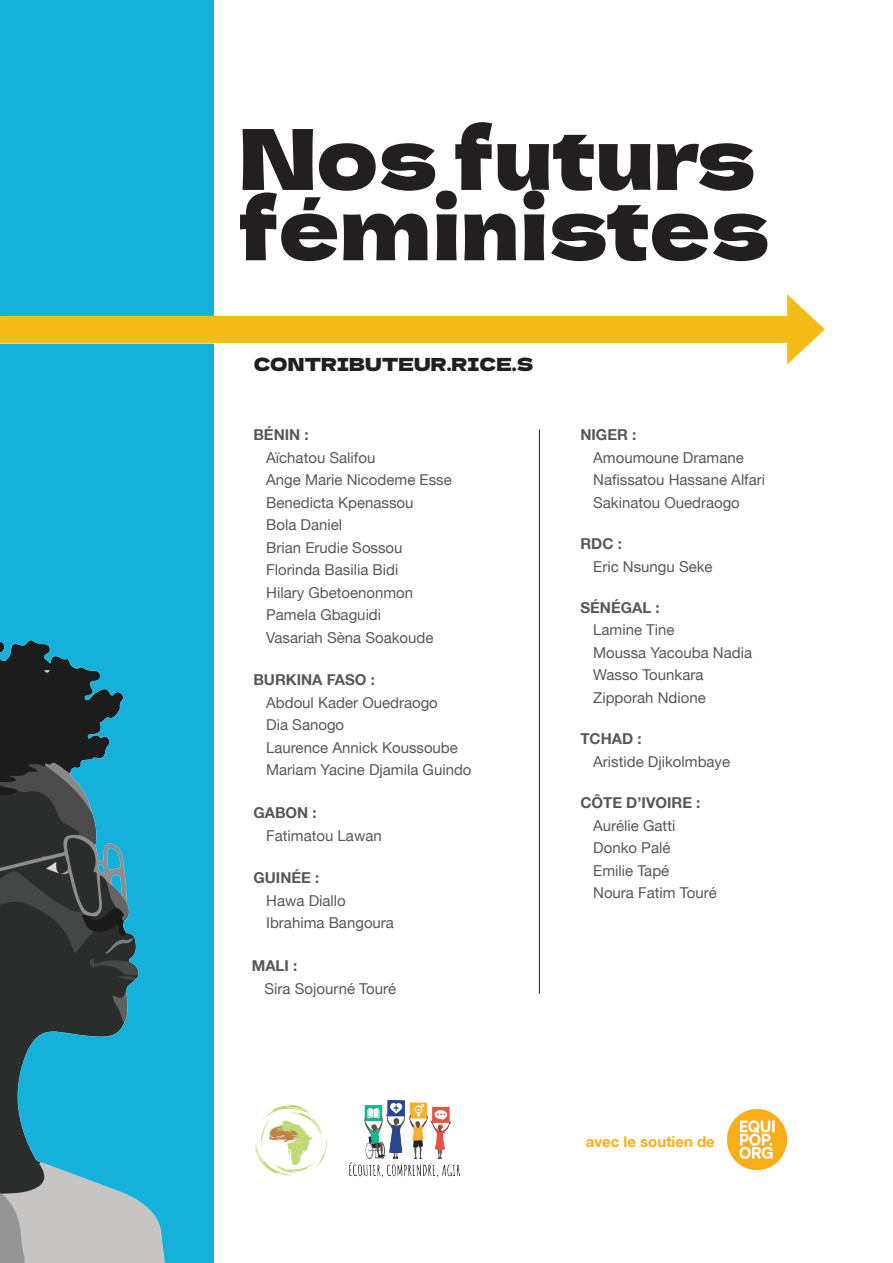
<style>
.page{position:relative;width:893px;height:1263px;background:#fff}
.page>*{position:absolute;margin:0;border:0;box-sizing:border-box;transform-origin:0 0}
.t1{font:84px/70.3px "Dela Gothic One";color:#231f20}
.titre_2{font:18px "Dela Gothic One";color:#231f20}
.t2{font:15px "Helvetica Neue LT";color:#57585a}
.t3{font:700 15px "Helvetica Neue LT";color:#57585a}
.t4{font:700 15px "Helvetica Neue LT";color:#faaf18}
</style>
<div class="page">
<div style="left:0;top:0;width:214px;height:1263px;background:#16b1da"></div>
<svg style="left:166px;top:315px;width:621px;height:861px"></svg>
<svg style="left:787px;top:294px;width:38px;height:71px"></svg>
<img style="left:0;top:315px;width:166px;height:948px">
<hr style="left:539px;top:429px;width:1px;height:565px;background:#231f20">
<img style="left:248px;top:1096px;width:88px;height:80px">
<img style="left:350px;top:1101px;width:109px;height:77px">
<img style="left:727px;top:1109px;width:60px;height:60px">
<p class="t1" style="left:239px;top:119px;width:532px">Nos futurs féministes</p>
<p class="titre_2" style="left:254px;top:350px;width:281px">CONTRIBUTEUR.RICE.S</p>
<p class="t3" style="left:253px;top:426px;width:57px">BÉNIN :</p>
<p class="t2" style="left:266px;top:448px;width:111px">Aïchatou Salifou</p>
<p class="t2" style="left:266px;top:471px;width:187px">Ange Marie Nicodeme Esse</p>
<p class="t2" style="left:266px;top:493px;width:149px">Benedicta Kpenassou</p>
<p class="t2" style="left:266px;top:516px;width:78px">Bola Daniel</p>
<p class="t2" style="left:266px;top:538px;width:138px">Brian Erudie Sossou</p>
<p class="t2" style="left:266px;top:561px;width:134px">Florinda Basilia Bidi</p>
<p class="t2" style="left:266px;top:583px;width:148px">Hilary Gbetoenonmon</p>
<p class="t2" style="left:266px;top:606px;width:117px">Pamela Gbaguidi</p>
<p class="t2" style="left:266px;top:628px;width:169px">Vasariah Sèna Soakoude</p>
<p class="t3" style="left:253px;top:671px;width:123px">BURKINA FASO :</p>
<p class="t2" style="left:266px;top:694px;width:173px">Abdoul Kader Ouedraogo</p>
<p class="t2" style="left:266px;top:716px;width:80px">Dia Sanogo</p>
<p class="t2" style="left:266px;top:739px;width:193px">Laurence Annick Koussoube</p>
<p class="t2" style="left:266px;top:761px;width:207px">Mariam Yacine Djamila Guindo</p>
<p class="t3" style="left:253px;top:804px;width:65px">GABON :</p>
<p class="t2" style="left:266px;top:826px;width:117px">Fatimatou Lawan</p>
<p class="t3" style="left:253px;top:869px;width:67px">GUINÉE :</p>
<p class="t2" style="left:266px;top:892px;width:81px">Hawa Diallo</p>
<p class="t2" style="left:266px;top:914px;width:129px">Ibrahima Bangoura</p>
<p class="t3" style="left:252px;top:956px;width:47px">MALI :</p>
<p class="t2" style="left:265px;top:979px;width:133px">Sira Sojourné Touré</p>
<p class="t3" style="left:580px;top:426px;width:57px">NIGER :</p>
<p class="t2" style="left:593px;top:448px;width:152px">Amoumoune Dramane</p>
<p class="t2" style="left:593px;top:471px;width:173px">Nafissatou Hassane Alfari</p>
<p class="t2" style="left:593px;top:493px;width:148px">Sakinatou Ouedraogo</p>
<p class="t3" style="left:580px;top:534px;width:43px">RDC :</p>
<p class="t2" style="left:593px;top:557px;width:121px">Eric Nsungu Seke</p>
<p class="t3" style="left:580px;top:598px;width:81px">SÉNÉGAL :</p>
<p class="t2" style="left:593px;top:621px;width:83px">Lamine Tine</p>
<p class="t2" style="left:593px;top:644px;width:160px">Moussa Yacouba Nadia</p>
<p class="t2" style="left:593px;top:666px;width:112px">Wasso Tounkara</p>
<p class="t2" style="left:593px;top:689px;width:114px">Zipporah Ndione</p>
<p class="t3" style="left:580px;top:730px;width:63px">TCHAD :</p>
<p class="t2" style="left:593px;top:752px;width:138px">Aristide Djikolmbaye</p>
<p class="t3" style="left:580px;top:794px;width:121px">CÔTE D’IVOIRE :</p>
<p class="t2" style="left:593px;top:816px;width:84px">Aurélie Gatti</p>
<p class="t2" style="left:593px;top:839px;width:79px">Donko Palé</p>
<p class="t2" style="left:593px;top:861px;width:78px">Emilie Tapé</p>
<p class="t2" style="left:593px;top:884px;width:125px">Noura Fatim Touré</p>
<p class="t4" style="left:586px;top:1132px;width:131px">avec le soutien de</p>
</div>
